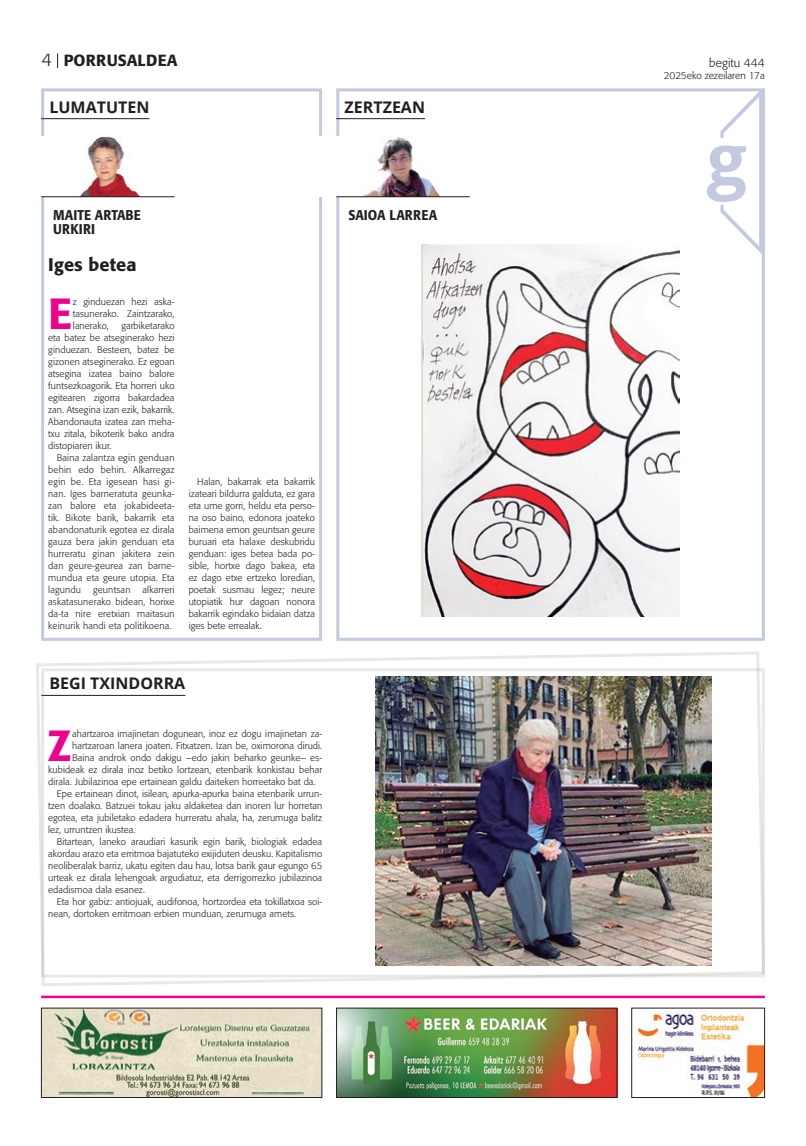
<style>
.page{position:relative;width:806px;height:1146px;background:#fff}
.page>*{position:absolute;margin:0;border:0;box-sizing:border-box;transform-origin:0 0}
.Testua{font:500 43.1px "Formata";color:#ed028c}
.Portada_testu_nagusi_lehena{font:500 43.1px "Formata";color:#ed028c}
.TItularra_18{font:500 18px "Formata";letter-spacing:.01em;color:#231f20}
.Titularra_16{font:300 18px "Formata";color:#231f20}
.Titularra_16-2{font:700 16px "Open Sans";color:#231f20}
.Titularra_16-3{font:500 16px "Formata";letter-spacing:.01em;color:#231f20}
.ZerbitzuakTestua{font:500 14px/14px "Formata";letter-spacing:.01em;color:#231f20;scale:.9 1}
.t1{font:300 12px "Formata";color:#231f20}
.t2{font:300 10px "Formata";color:#231f20}
.Testua-2{font:300 9.5px/12px "Formata";letter-spacing:.01em;color:#231f20;text-align:justify}
.Portada_testu_nagusi_lehena-2{font:300 9.5px/12px "Formata";letter-spacing:.01em;color:#231f20;text-align:justify}
</style>
<div class="page">
<div style="left:41px;top:88px;width:281px;height:552px;border:3px solid #c3c9e0"></div>
<svg style="left:707px;top:92px;width:53px;height:160px"></svg>
<div style="left:336px;top:88px;width:428px;height:552px;border:3px solid #c3c9e0"></div>
<div style="left:0;top:136px;width:469px;height:61px;background:#fff"></div>
<svg style="left:57px;top:53px;width:1px;height:15px"></svg>
<hr style="left:41px;top:118px;width:108px;height:1px;background:#231f20">
<hr style="left:336px;top:118px;width:89px;height:1px;background:#231f20">
<hr style="left:41px;top:995px;width:723px;height:2px;background:#ed028c">
<img style="left:43px;top:1009px;width:277px;height:86px">
<svg style="left:36px;top:651px;width:729px;height:335px"></svg>
<img style="left:375px;top:676px;width:335px;height:288px">
<img style="left:638px;top:1009px;width:124px;height:86px">
<img style="left:338px;top:1009px;width:277px;height:86px">
<div style="left:336px;top:1007px;width:281px;height:90px;border:1px solid #231f20"></div>
<img style="left:80px;top:136px;width:60px;height:60px">
<img style="left:362px;top:137px;width:78px;height:59px">
<hr style="left:336px;top:196px;width:133px;height:1px;background:#231f20">
<img style="left:421px;top:244px;width:258px;height:372px">
<hr style="left:41px;top:196px;width:133px;height:1px;background:#231f20">
<p class="Titularra_16" style="left:41px;top:49px;width:12px">4</p>
<p class="Titularra_16-3" style="left:64px;top:50px;width:115px">PORRUSALDEA</p>
<p class="t1" style="left:708px;top:56px;width:57px">begitu 444</p>
<p class="t2" style="left:663px;top:70px;width:102px">2025eko zezeilaren 17a</p>
<p class="Titularra_16-2" style="left:49px;top:95px;width:101px">LUMATUTEN</p>
<p class="Titularra_16-2" style="left:344px;top:95px;width:82px">ZERTZEAN</p>
<p class="ZerbitzuakTestua" style="left:53px;top:207px;width:99px">MAITE ARTABE<br>URKIRI</p>
<p class="TItularra_18" style="left:48px;top:253px;width:90px">Iges betea</p>
<p class="Testua" style="left:48px;top:287px;width:26px">E</p>
<p class="Testua-2" style="left:73px;top:295px;width:103px">z ginduezan hezi aska&shy;tasunerako. Zaintzarako, lanerako,</p>
<p class="Testua-2" style="left:48px;top:319px;width:128px;text-indent:73px">garbiketarako eta batez be atseginerako hezi ginduezan. Besteen, batez be gizonen atseginerako. Ez egoan atsegina izatea baino balore funtsezkoagorik. Eta horreri uko egitearen zigorra bakardadea zan. Atsegina izan ezik, bakarrik.<br>Abandonauta izatea zan meha&shy;txu zitala, bikoterik bako andra distopiaren ikur.</p>
<p class="Testua-2" style="left:48px;top:451px;width:128px;text-indent:9px">Baina zalantza egin genduan behin edo behin. Alkarregaz egin be. Eta igesean hasi gi&shy;nan. Iges barneratuta geunka&shy;zan balore eta jokabideeta&shy;tik. Bikote barik, bakarrik eta abandonaturik egotea ez dirala gauza bera jakin genduan eta hurreratu ginan jakitera zein dan geure-geurea zan barne&shy;mundua eta geure utopia. Eta lagundu</p>
<p class="Testua-2" style="left:48px;top:583px;width:128px;text-indent:94px">alkarreri askatasunerako bidean, horixe da-ta nire eretxian maitasun keinurik handi eta politikoena.</p>
<p class="Testua-2" style="left:93px;top:583px;width:39px">geuntsan</p>
<p class="Testua-2" style="left:189px;top:475px;width:128px;text-indent:9px">Halan, bakarrak eta bakarrik izateari bildurra galduta, ez gara eta ume gorri, heldu eta perso&shy;na oso baino, edonora joateko baimena emon geuntsan geure buruari eta halaxe deskubridu genduan: iges betea bada po&shy;sible, hortxe dago bakea, eta ez dago etxe ertzeko loredian, poetak susmau legez; neure utopiatik hur dagoan nonora bakarrik egindako bidaian datza iges bete errealak.</p>
<p class="Titularra_16-2" style="left:49px;top:672px;width:137px">BEGI TXINDORRA</p>
<p class="Portada_testu_nagusi_lehena" style="left:47px;top:719px;width:26px">Z</p>
<p class="Portada_testu_nagusi_lehena-2" style="left:72px;top:727px;width:251px">ahartzaroa imajinetan dogunean, inoz ez dogu imajinetan za-</p>
<p class="Portada_testu_nagusi_lehena-2" style="left:72px;top:739px;width:251px">hartzaroan lanera joaten. Fitxatzen. Izan be, oximorona dirudi.</p>
<p class="Portada_testu_nagusi_lehena-2" style="left:72px;top:751px;width:251px">Baina androk ondo dakigu –edo jakin beharko geunke– es-</p>
<p class="Portada_testu_nagusi_lehena-2" style="left:48px;top:763px;width:275px">kubideak ez dirala inoz betiko lortzean, etenbarik konkistau behar</p>
<p class="Portada_testu_nagusi_lehena-2" style="left:48px;top:775px;width:268px">dirala. Jubilazinoa epe ertainean galdu daiteken horreetako bat da.</p>
<p class="Portada_testu_nagusi_lehena-2" style="left:48px;top:787px;width:275px;text-indent:9px">Epe ertainean dinot, isilean, apurka-apurka baina etenbarik urrun&shy;tzen doalako. Batzuei tokau jaku aldaketea dan inoren lur horretan egotea, eta jubiletako edadera hurreratu ahala, ha, zerumuga balitz lez, urruntzen ikustea.</p>
<p class="Portada_testu_nagusi_lehena-2" style="left:48px;top:835px;width:275px;text-indent:9px">Bitartean, laneko araudiari kasurik egin barik, biologiak edadea akordau arazo eta erritmoa bajatuteko exijiduten deusku. Kapitalismo neoliberalak barriz, ukatu egiten dau hau, lotsa barik gaur egungo 65 urteak ez dirala lehengoak argudiatuz, eta derrigorrezko jubilazinoa edadismoa dala esanez.</p>
<p class="Portada_testu_nagusi_lehena-2" style="left:48px;top:895px;width:275px;text-indent:9px">Eta hor gabiz: antiojuak, audifonoa, hortzordea eta tokillatxoa soi&shy;nean, dortoken erritmoan erbien munduan, zerumuga amets.</p>
<p class="ZerbitzuakTestua" style="left:348px;top:207px;width:100px">SAIOA LARREA</p>
</div>
